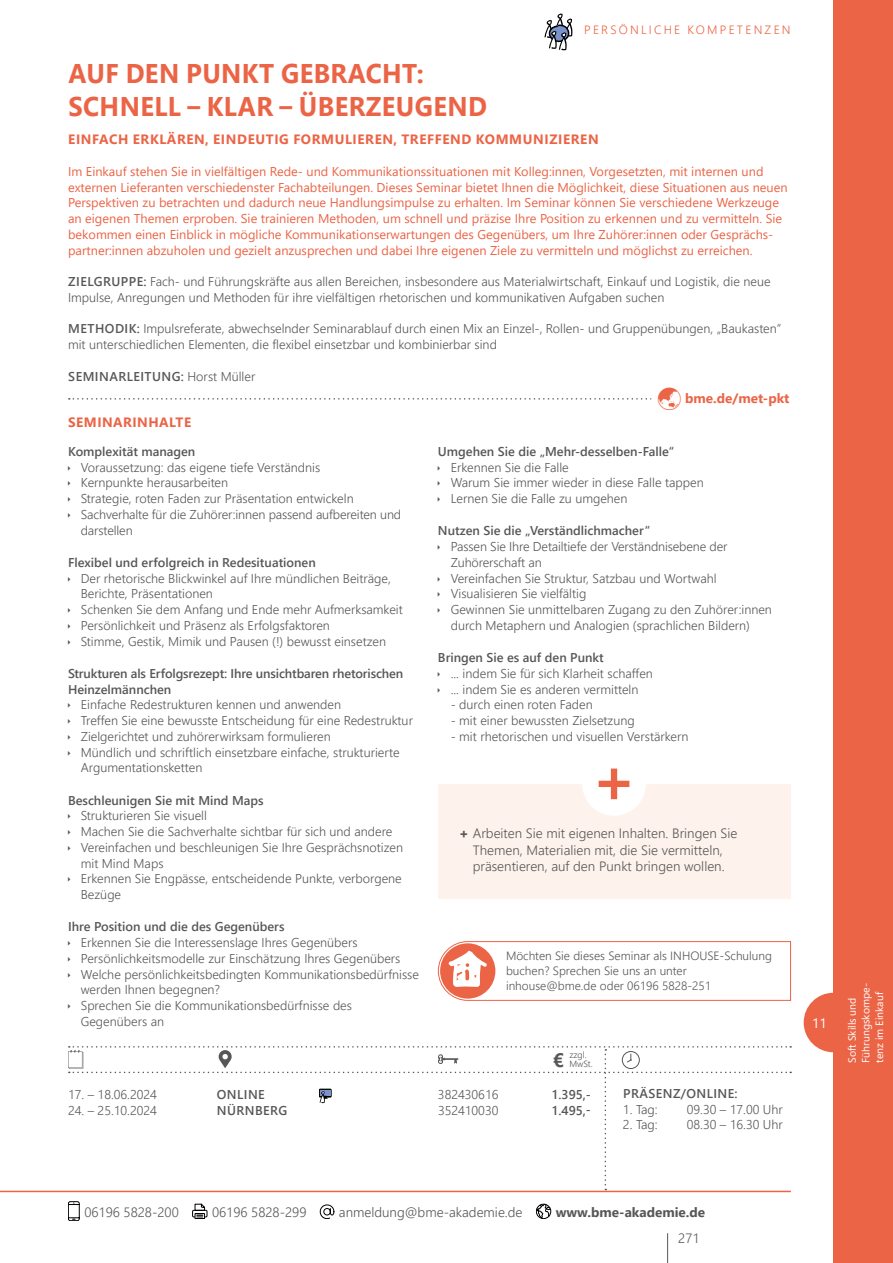
<style>
.page{position:relative;width:893px;height:1263px;background:#fff}
.page>*{position:absolute;margin:0;border:0;box-sizing:border-box;transform-origin:0 0}
.t1{font:700 27px/33px "Segoe UI";letter-spacing:.015em;color:#ec6446;scale:.95 1}
.t2{font:700 19.5px "Segoe UI";color:#575756}
.t3{font:300 13.5px/16.5px "Segoe UI";color:#575756;text-align:center}
.t4{font:700 13.5px "Segoe UI";letter-spacing:.045em;color:#ec6446}
.t5{font:700 13.5px "Segoe UI";color:#575756}
.t6{font:700 13.5px "Segoe UI";color:#ec6446}
.t7{font:13.5px "Segoe UI";color:#fff}
.t8{font:300 12.75px/15.8px "Segoe UI";color:#575756}
.t9{font:12.75px/15.8px "Segoe UI";color:#ec6446}
.t10{font:600 12.75px/15.8px "Segoe UI";color:#575756}
.t11{font:600 12.75px "Segoe UI";letter-spacing:.035em;color:#575756}
.t12{font:300 12px/15px "Segoe UI";color:#575756}
.t13{font:300 12px "Segoe UI";letter-spacing:.185em;color:#ec6446}
.t14{font:10.5px/13.5px "Segoe UI";color:#fff}
.t15{font:300 9px/9px "Segoe UI";color:#575756}
.s1{font-weight:600}
.s2{font-weight:300}
.s3{font-family:"Segoe UI Black";font-weight:400}
</style>
<div class="page">
<div style="left:804px;top:993px;width:59px;height:59px;background:#ec6446;border-radius:50%"></div>
<div style="left:833px;top:0;width:60px;height:1263px;background:#ec6446"></div>
<hr style="left:0;top:1191px;width:791px;height:1px;background:#ec6446">
<hr style="left:667px;top:1233px;width:1px;height:30px;background:#575756">
<svg style="left:68px;top:1201px;width:12px;height:20px"></svg>
<div style="left:192px;top:1210px;width:15px;height:7px;border:1px solid #000"></div>
<svg style="left:195px;top:1204px;width:10px;height:15px"></svg>
<svg style="left:320px;top:1205px;width:14px;height:14px"></svg>
<svg style="left:536px;top:1204px;width:15px;height:15px"></svg>
<div style="left:536px;top:1204px;width:15px;height:15px;border:1px solid #000;border-radius:50%"></div>
<div style="left:438px;top:784px;width:353px;height:115px;background:#fef2ec"></div>
<div style="left:582px;top:752px;width:64px;height:64px;background:#fff;border-radius:50%"></div>
<svg style="left:599px;top:768px;width:30px;height:31px"></svg>
<svg style="left:68px;top:1046px;width:723px;height:144px"></svg>
<svg style="left:544px;top:13px;width:28px;height:37px"></svg>
<svg style="left:438px;top:941px;width:353px;height:60px"></svg>
<svg style="left:69px;top:398px;width:583px;height:2px"></svg>
<p class="t13" style="left:584px;top:19px;width:208px">PERSÖNLICHE KOMPETENZEN</p>
<h1 class="t1" style="left:68px;top:55px;width:442px">AUF DEN PUNKT GEBRACHT:<br>SCHNELL – KLAR – ÜBERZEUGEND</h1>
<p class="t4" style="left:68px;top:127px;width:532px">EINFACH ERKLÄREN, EINDEUTIG FORMULIEREN, TREFFEND KOMMUNIZIEREN</p>
<p class="t9" style="left:68px;top:162px;width:721px">Im Einkauf stehen Sie in vielfältigen Rede- und Kommunikationssituationen mit Kolleg:innen, Vorgesetzten, mit internen und externen Lieferanten verschiedenster Fachabteilungen. Dieses Seminar bietet Ihnen die Möglichkeit, diese Situationen aus neuen Perspektiven zu betrachten und dadurch neue Handlungsimpulse zu erhalten. Im Seminar können Sie verschiedene Werkzeuge an eigenen Themen erproben. Sie trainieren Methoden, um schnell und präzise Ihre Position zu erkennen und zu vermitteln. Sie bekommen einen Einblick in mögliche Kommunikationserwartungen des Gegenübers, um Ihre Zuhörer:innen oder Gesprächs&shy;partner:innen abzuholen und gezielt anzusprechen und dabei Ihre eigenen Ziele zu vermitteln und möglichst zu erreichen.</p>
<p class="t8" style="left:68px;top:273px;width:704px"><span class="s1">ZIELGRUPPE:</span> Fach- und Führungskräfte aus allen Bereichen, insbesondere aus Materialwirtschaft, Einkauf und Logistik, die neue<br>Impulse, Anregungen und Methoden für ihre vielfältigen rhetorischen und kommunikativen Aufgaben suchen</p>
<p class="t8" style="left:68px;top:320px;width:715px"><span class="s1">METHODIK:</span> Impulsreferate, abwechselnder Seminarablauf durch einen Mix an Einzel-, Rollen- und Gruppenübungen, „Baukasten“ mit unterschiedlichen Elementen, die flexibel einsetzbar und kombinierbar sind</p>
<p class="t11" style="left:68px;top:364px;width:189px">SEMINARLEITUNG: <span class="s2">Horst Müller</span></p>
<p class="t6" style="left:685px;top:386px;width:106px">bme.de/met-pkt</p>
<p class="t4" style="left:68px;top:409px;width:124px">SEMINARINHALTE</p>
<p class="t10" style="left:68px;top:442px;width:129px">Komplexität managen</p>
<p class="t8" style="left:81px;top:458px;width:322px">Voraussetzung: das eigene tiefe Verständnis<br>Kernpunkte herausarbeiten<br>Strategie, roten Faden zur Präsentation entwickeln Sachverhalte für die Zuhörer:innen passend aufbereiten und darstellen</p>
<p class="t10" style="left:68px;top:553px;width:249px">Flexibel und erfolgreich in Redesituationen</p>
<p class="t8" style="left:81px;top:569px;width:324px">Der rhetorische Blickwinkel auf Ihre mündlichen Beiträge, Berichte, Präsentationen<br>Schenken Sie dem Anfang und Ende mehr Aufmerksamkeit Persönlichkeit und Präsenz als Erfolgsfaktoren<br>Stimme, Gestik, Mimik und Pausen (!) bewusst einsetzen</p>
<p class="t10" style="left:68px;top:664px;width:337px">Strukturen als Erfolgsrezept: Ihre unsichtbaren rhetorischen<br>Heinzelmännchen</p>
<p class="t8" style="left:81px;top:696px;width:334px">Einfache Redestrukturen kennen und anwenden<br>Treffen Sie eine bewusste Entscheidung für eine Redestruktur Zielgerichtet und zuhörerwirksam formulieren<br>Mündlich und schriftlich einsetzbare einfache, strukturierte Argumentationsketten</p>
<p class="t10" style="left:68px;top:791px;width:197px">Beschleunigen Sie mit Mind Maps</p>
<p class="t8" style="left:81px;top:807px;width:324px">Strukturieren Sie visuell<br>Machen Sie die Sachverhalte sichtbar für sich und andere Vereinfachen und beschleunigen Sie Ihre Gesprächsnotizen mit Mind Maps<br>Erkennen Sie Engpässe, entscheidende Punkte, verborgene Bezüge</p>
<p class="t10" style="left:68px;top:918px;width:218px">Ihre Position und die des Gegenübers</p>
<p class="t8" style="left:81px;top:933px;width:340px">Erkennen Sie die Interessenslage Ihres Gegenübers Persönlichkeitsmodelle zur Einschätzung Ihres Gegenübers Welche persönlichkeitsbedingten Kommunikationsbedürfnisse werden Ihnen begegnen?<br>Sprechen Sie die Kommunikationsbedürfnisse des Gegenübers an</p>
<p class="t10" style="left:438px;top:442px;width:238px">Umgehen Sie die „Mehr-desselben-Falle“</p>
<p class="t8" style="left:451px;top:458px;width:254px">Erkennen Sie die Falle<br>Warum Sie immer wieder in diese Falle tappen<br>Lernen Sie die Falle zu umgehen</p>
<p class="t10" style="left:438px;top:522px;width:214px">Nutzen Sie die „Verständlichmacher“</p>
<p class="t8" style="left:451px;top:537px;width:323px">Passen Sie Ihre Detailtiefe der Verständnisebene der Zuhörerschaft an<br>Vereinfachen Sie Struktur, Satzbau und Wortwahl Visualisieren Sie vielfältig<br>Gewinnen Sie unmittelbaren Zugang zu den Zuhörer:innen durch Metaphern und Analogien (sprachlichen Bildern)</p>
<p class="t10" style="left:438px;top:649px;width:167px">Bringen Sie es auf den Punkt</p>
<p class="t8" style="left:451px;top:664px;width:204px">... indem Sie für sich Klarheit schaffen ... indem Sie es anderen vermitteln</p>
<p class="t8" style="left:451px;top:696px;width:144px">- durch einen roten Faden</p>
<p class="t8" style="left:451px;top:711px;width:186px">- mit einer bewussten Zielsetzung</p>
<p class="t8" style="left:451px;top:727px;width:239px">- mit rhetorischen und visuellen Verstärkern</p>
<p class="t3" style="left:459px;top:824px;width:280px"><span class="s3">+</span> Arbeiten Sie mit eigenen Inhalten. Bringen Sie<br>Themen, Materialien mit, die Sie vermitteln, präsentieren, auf den Punkt bringen wollen.</p>
<p class="t12" style="left:506px;top:947px;width:267px">Möchten Sie dieses Seminar als INHOUSE-Schulung buchen? Sprechen Sie uns an unter inhouse@bme.de oder 06196 5828-251</p>
<p class="t15" style="left:569px;top:1050px;width:25px">zzgl.<br>MwSt.</p>
<h2 class="t2" style="left:553px;top:1042px;width:13px">€</h2>
<p class="t8" style="left:68px;top:1085px;width:90px">17. – 18.06.2024</p>
<p class="t10" style="left:217px;top:1086px;width:49px">ONLINE</p>
<p class="t8" style="left:438px;top:1085px;width:62px">382430616</p>
<p class="t10" style="left:551px;top:1086px;width:41px">1.395,-</p>
<p class="t8" style="left:68px;top:1101px;width:90px">24. – 25.10.2024</p>
<p class="t11" style="left:217px;top:1098px;width:72px">NÜRNBERG</p>
<p class="t8" style="left:438px;top:1101px;width:62px">352410030</p>
<p class="t10" style="left:551px;top:1101px;width:41px">1.495,-</p>
<p class="t11" style="left:623px;top:1081px;width:116px">PRÄSENZ/ONLINE:</p>
<p class="t8" style="left:623px;top:1100px;width:36px">1. Tag:</p>
<p class="t8" style="left:687px;top:1100px;width:98px">09.30 – 17.00 Uhr</p>
<p class="t8" style="left:623px;top:1116px;width:36px">2. Tag:</p>
<p class="t8" style="left:687px;top:1116px;width:98px">08.30 – 16.30 Uhr</p>
<p class="t7" style="left:812px;top:1010px;width:16px">11</p>
<p class="t14" style="left:845px;top:1063px;width:81px;rotate:-90deg">Soft Skills und<br>Führungskompe-</p>
<p class="t14" style="left:872px;top:1063px;width:72px;rotate:-90deg">tenz im Einkauf</p>
<p class="t3" style="left:84px;top:1202px;width:96px">06196 5828-200</p>
<p class="t3" style="left:212px;top:1202px;width:96px">06196 5828-299</p>
<p class="t3" style="left:339px;top:1202px;width:185px">anmeldung@bme-akademie.de</p>
<p class="t5" style="left:556px;top:1199px;width:151px">www.bme-akademie.de</p>
<p class="t3" style="left:678px;top:1229px;width:23px">271</p>
</div>
